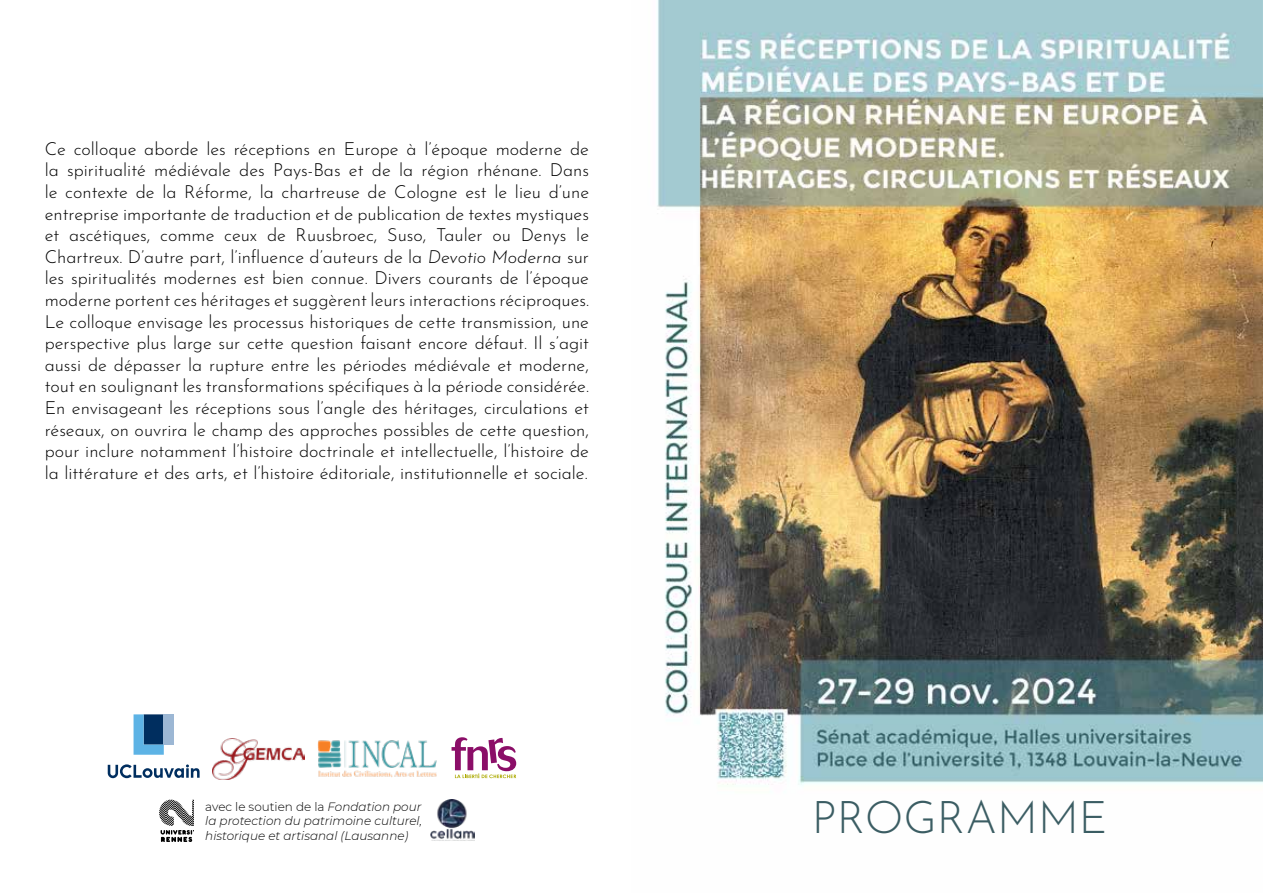
<style>
.page{position:relative;width:1263px;height:893px;background:#fff}
.page>*{position:absolute;margin:0;border:0;box-sizing:border-box;transform-origin:0 0}
.t1{font:300 45px "Josefin Sans";color:#3b5d63}
.t2{font:300 18px/21.6px "Josefin Sans";color:#000;text-align:justify}
.t3{font:italic 300 12px/14.4px "Montserrat";color:#000;text-align:justify}
.s1{font-style:italic}
.s2{font-style:normal}
</style>
<div class="page">
<img style="left:317px;top:740px;width:120px;height:37px">
<svg style="left:451px;top:737px;width:65px;height:41px"></svg>
<img style="left:212px;top:739px;width:92px;height:41px">
<div style="left:164px;top:714px;width:10px;height:31px;background:#9cb7d4"></div>
<svg style="left:134px;top:714px;width:30px;height:41px"></svg>
<svg style="left:108px;top:764px;width:92px;height:14px"></svg>
<img style="left:657px;top:0;width:606px;height:786px">
<svg style="left:159px;top:799px;width:35px;height:43px"></svg>
<img style="left:430px;top:799px;width:45px;height:42px">
<p class="t2" style="left:45px;top:136px;width:546px">Ce colloque aborde les réceptions en Europe à l’époque moderne de la spiritualité médiévale des Pays-Bas et de la région rhénane. Dans le contexte de la Réforme, la chartreuse de Cologne est le lieu d’une entreprise importante de traduction et de publication de textes mystiques et ascétiques, comme ceux de Ruusbroec, Suso, Tauler ou Denys le Chartreux. D’autre part, l’influence d’auteurs de la <span class="s1">Devotio Moderna</span> sur les spiritualités modernes est bien connue. Divers courants de l’époque moderne portent ces héritages et suggèrent leurs interactions réciproques.<br>Le colloque envisage les processus historiques de cette transmission, une perspective plus large sur cette question faisant encore défaut. Il s’agit aussi de dépasser la rupture entre les périodes médiévale et moderne, tout en soulignant les transformations spécifiques à la période considérée.<br>En envisageant les réceptions sous l’angle des héritages, circulations et réseaux, on ouvrira le champ des approches possibles de cette question, pour inclure notamment l’histoire doctrinale et intellectuelle, l’histoire de la littérature et des arts, et l’histoire éditoriale, institutionnelle et sociale.</p>
<p class="t3" style="left:205px;top:799px;width:218px"><span class="s2">avec le soutien de la</span> Fondation pour la protection du patrimoine culturel, historique et artisanal (Lausanne)</p>
<h1 class="t1" style="left:812px;top:783px;width:297px">PROGRAMME</h1>
</div>
